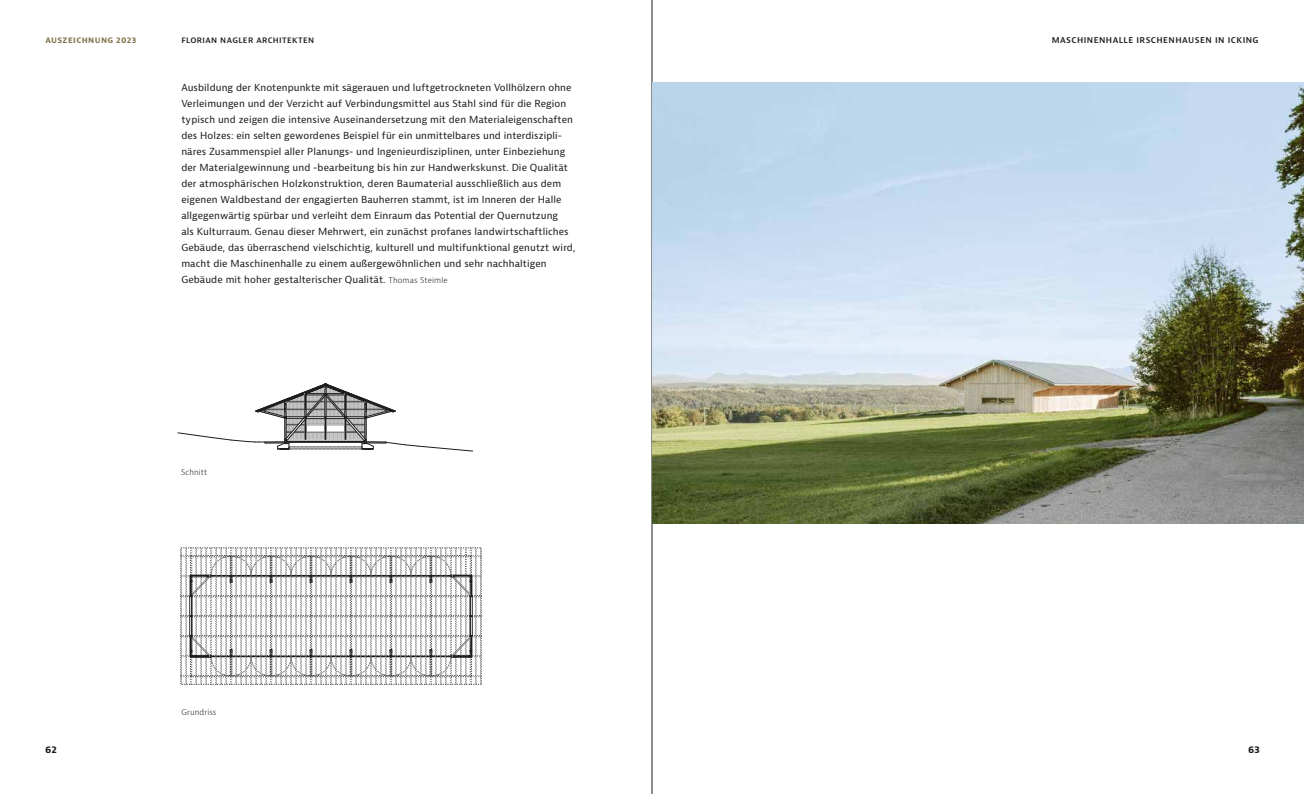
<style>
.page{position:relative;width:1304px;height:794px;background:#fff}
.page>*{position:absolute;margin:0;border:0;box-sizing:border-box;transform-origin:0 0}
.t1{font:9.5px/16px "Bernina Sans";letter-spacing:.01em;color:#1d1d1b}
.t2{font:700 9.5px "Bernina Sans";color:#1d1d1b}
.t3{font:600 8.5px "Bernina Sans";letter-spacing:.05em;color:#1d1d1b}
.t4{font:600 8px "Bernina Sans";letter-spacing:.05em;color:#1d1d1b}
.t5{font:700 8px "Bernina Sans";letter-spacing:.05em;color:#857550}
.t6{font:300 7.8px "Bernina Sans";letter-spacing:.02em;color:#1d1d1b}
.t7{font:700 5.6px "Helvetica";color:#1d1d1b}
.s1{font-weight:300;font-size:7.8px}
</style>
<div class="page">
<hr style="left:652px;top:0;width:1px;height:794px;background:#1d1d1b">
<svg style="left:178px;top:383px;width:295px;height:68px"></svg>
<svg style="left:181px;top:547px;width:301px;height:137px"></svg>
<img style="left:653px;top:82px;width:651px;height:441px">
<p class="t5" style="left:45px;top:35px;width:93px">AUSZEICHNUNG 2023</p>
<p class="t4" style="left:181px;top:35px;width:134px">FLORIAN NAGLER ARCHITEKTEN</p>
<p class="t3" style="left:1052px;top:35px;width:208px">MASCHINENHALLE IRSCHENHAUSEN IN ICKING</p>
<p class="t1" style="left:181px;top:80px;width:396px">Ausbildung der Knotenpunkte mit sägerauen und luftgetrockneten Vollhölzern ohne Verleimungen und der Verzicht auf Verbindungsmittel aus Stahl sind für die Region typisch und zeigen die intensive Auseinandersetzung mit den Materialeigenschaften des Holzes: ein selten gewordenes Beispiel für ein unmittelbares und interdiszipli&shy;näres Zusammenspiel aller Planungs- und Ingenieurdisziplinen, unter Einbeziehung der Materialgewinnung und -bearbeitung bis hin zur Handwerkskunst. Die Qualität der atmosphärischen Holzkonstruktion, deren Baumaterial ausschließlich aus dem eigenen Waldbestand der engagierten Bauherren stammt, ist im Inneren der Halle allgegenwärtig spürbar und verleiht dem Einraum das Potential der Quernutzung<br>als Kulturraum. Genau dieser Mehrwert, ein zunächst profanes landwirtschaftliches Gebäude, das überraschend vielschichtig, kulturell und multifunktional genutzt wird, macht die Maschinenhalle zu einem außergewöhnlichen und sehr nachhaltigen Gebäude mit hoher gestalterischer Qualität. <span class="s1">Thomas Steimle</span></p>
<p class="t7" style="left:496px;top:244px;width:85px">Maschinenhalle Irschenhausen</p>
<p class="t6" style="left:181px;top:467px;width:28px">Schnitt</p>
<p class="t6" style="left:181px;top:707px;width:37px">Grundriss</p>
<p class="t2" style="left:45px;top:744px;width:13px">62</p>
<p class="t2" style="left:1248px;top:743px;width:13px">63</p>
</div>
